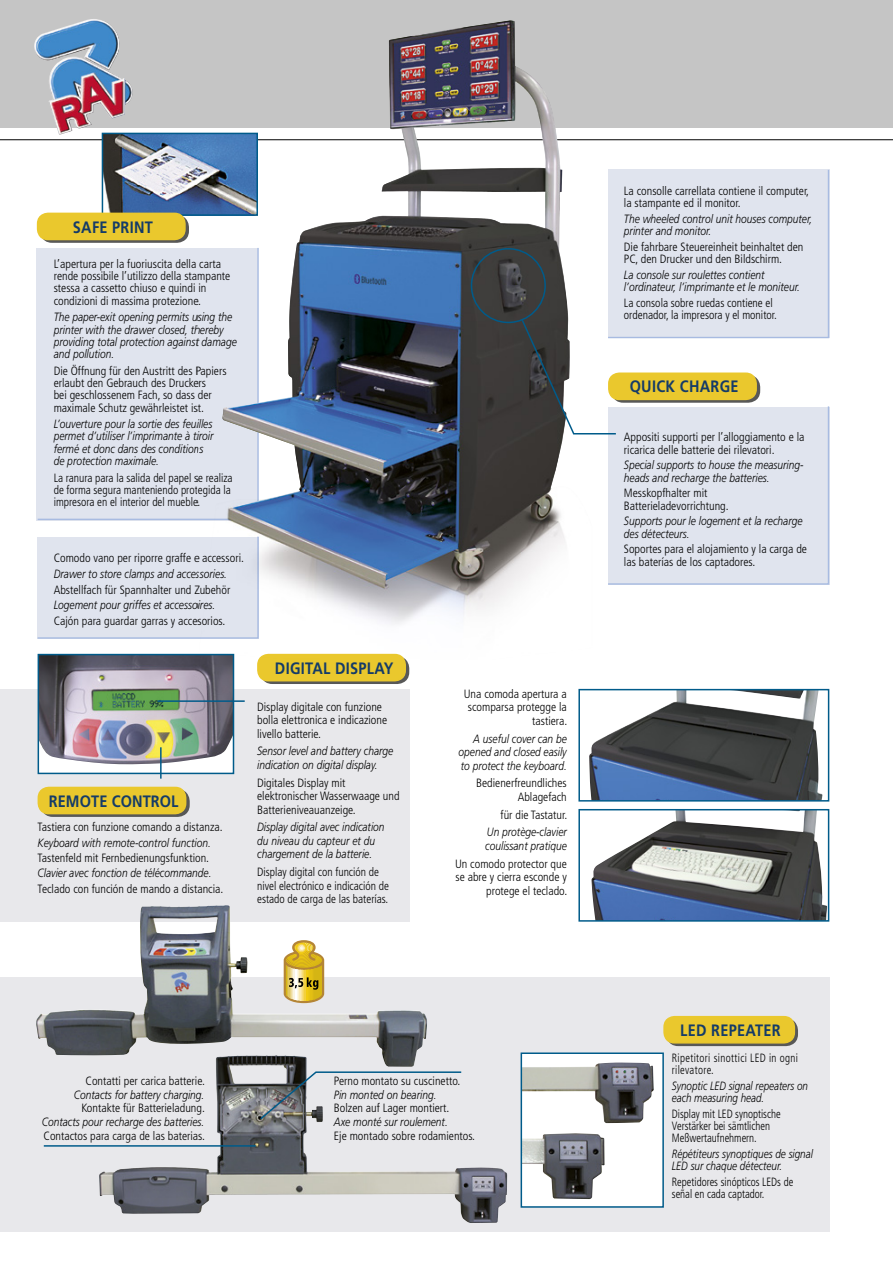
<style>
.page{position:relative;width:893px;height:1263px;background:#fff}
.page>*{position:absolute;margin:0;border:0;box-sizing:border-box;transform-origin:0 0}
.t1{font:700 16.5px "Frutiger LT Std";letter-spacing:.02em;color:#143b68;scale:.88 1}
.t2{font:300 condensed 12px/12.3px "Frutiger LT Std";color:#000}
.t3{font:italic 300 12px/12.3px "Frutiger LT Std";color:#000;scale:.85 1}
.t4{font:300 condensed 12px/12.3px "Frutiger LT Std";color:#000;scale:.95 1}
.t5{font:300 condensed 12px/12.3px "Frutiger LT Std";color:#000;scale:.9 1}
.t6{font:300 condensed 12px/12.3px "Frutiger LT Std";color:#000;scale:.96 1}
.t7{font:italic 300 12px/12.3px "Frutiger LT Std";color:#000;scale:.83 1}
.t8{font:italic 300 12px/12.3px "Frutiger LT Std";color:#000;scale:.82 1}
.t9{font:300 condensed 12px/12.3px "Frutiger LT Std";letter-spacing:.03em;color:#000;scale:.9 1}
</style>
<div class="page">
<hr style="left:0;top:139px;width:893px;height:1px;background:#000">
<div style="left:0;top:0;width:893px;height:127px;background:#c5c5c5"></div>
<div style="left:0;top:977px;width:829px;height:255px;background:#e8e8eb"></div>
<div style="left:37px;top:537px;width:162px;height:102px;background:#e0e4ee"></div>
<div style="left:36px;top:248px;width:163px;height:273px;background:#e0e4ee"></div>
<div style="left:0;top:689px;width:409px;height:233px;background:#e8e8eb"></div>
<svg style="left:260px;top:656px;width:149px;height:28px"></svg>
<div style="left:258px;top:654px;width:147px;height:27px;background:#eac82d;border-radius:10px"></div>
<div style="left:257px;top:654px;width:149px;height:27px;border:2px solid #eac82d;border-radius:10px"></div>
<svg style="left:41px;top:789px;width:149px;height:28px"></svg>
<div style="left:38px;top:787px;width:148px;height:27px;background:#eac82d;border-radius:10px"></div>
<div style="left:38px;top:787px;width:148px;height:27px;border:2px solid #eac82d;border-radius:10px"></div>
<svg style="left:666px;top:1018px;width:132px;height:28px"></svg>
<div style="left:664px;top:1017px;width:130px;height:26px;background:#eac82d;border-radius:10px"></div>
<div style="left:663px;top:1016px;width:132px;height:27px;border:2px solid #eac82d;border-radius:10px"></div>
<div style="left:521px;top:1053px;width:142px;height:154px;background:#fff"></div>
<img style="left:524px;top:1062px;width:130px;height:61px">
<img style="left:524px;top:1133px;width:81px;height:66px">
<div style="left:521px;top:1052px;width:143px;height:156px;border:2px solid #005b8a"></div>
<img style="left:99px;top:1067px;width:408px;height:156px">
<div style="left:38px;top:654px;width:195px;height:119px;background:#fff"></div>
<img style="left:41px;top:657px;width:190px;height:108px">
<div style="left:38px;top:654px;width:196px;height:120px;border:2px solid #005b8a"></div>
<hr style="left:158px;top:700px;width:87px;height:2px;background:#005b8a">
<hr style="left:160px;top:747px;width:2px;height:32px;background:#005b8a">
<img style="left:36px;top:905px;width:391px;height:162px">
<img style="left:105px;top:136px;width:94px;height:77px">
<div style="left:102px;top:133px;width:156px;height:83px;border:2px solid #005b8a"></div>
<img style="left:589px;top:692px;width:233px;height:106px">
<div style="left:578px;top:689px;width:251px;height:112px;border:2px solid #005b8a"></div>
<img style="left:591px;top:812px;width:235px;height:107px">
<div style="left:578px;top:809px;width:251px;height:113px;border:2px solid #005b8a"></div>
<hr style="left:44px;top:1145px;width:212px;height:2px;background:#005b8a">
<svg style="left:259px;top:1071px;width:204px;height:50px"></svg>
<svg style="left:284px;top:939px;width:40px;height:64px;background:#d4ba5e"></svg>
<svg style="left:40px;top:215px;width:149px;height:28px"></svg>
<div style="left:38px;top:213px;width:147px;height:26px;background:#eac82d;border-radius:10px"></div>
<div style="left:37px;top:213px;width:149px;height:27px;border:2px solid #eac82d;border-radius:10px"></div>
<img style="left:34px;top:19px;width:100px;height:116px">
<img style="left:199px;top:127px;width:393px;height:533px">
<img style="left:222px;top:20px;width:348px;height:568px">
<div style="left:471px;top:248px;width:75px;height:75px;border:2px solid #005b8a;border-radius:50%"></div>
<svg style="left:520px;top:168px;width:310px;height:417px"></svg>
<p class="t1" style="left:73px;top:218px;width:92px">SAFE PRINT</p>
<p class="t2" style="left:54px;top:258px;width:178px">L’apertura per la fuoriuscita della carta rende possibile l’utilizzo della stampante stessa a cassetto chiuso e quindi in condizioni di massima protezione.</p>
<p class="t3" style="left:54px;top:311px;width:217px">The paper-exit opening permits using the printer with the drawer closed, thereby providing total protection against damage and pollution.</p>
<p class="t2" style="left:54px;top:365px;width:174px">Die Öffnung für den Austritt des Papiers erlaubt den Gebrauch des Druckers<br>bei geschlossenem Fach, so dass der maximale Schutz gewährleistet ist.</p>
<p class="t3" style="left:54px;top:418px;width:189px;text-align:justify">L’ouverture pour la sortie des feuilles permet d’utiliser l’imprimante à tiroir fermé et donc dans des conditions</p>
<p class="t3" style="left:54px;top:455px;width:125px">de protection maximale.</p>
<p class="t4" style="left:54px;top:471px;width:190px">La ranura para la salida del papel se realiza de forma segura manteniendo protegida la impresora en el interior del mueble.</p>
<p class="t2" style="left:54px;top:552px;width:192px">Comodo vano per riporre graffe e accessori.</p>
<p class="t3" style="left:54px;top:568px;width:206px">Drawer to store clamps and accessories.</p>
<p class="t2" style="left:54px;top:583px;width:178px">Abstellfach für Spannhalter und Zubehör</p>
<p class="t3" style="left:54px;top:599px;width:192px">Logement pour griffes et accessoires.</p>
<p class="t2" style="left:54px;top:615px;width:173px">Cajón para guardar garras y accesorios.</p>
<p class="t1" style="left:49px;top:792px;width:149px">REMOTE CONTROL</p>
<p class="t2" style="left:38px;top:821px;width:187px">Tastiera con funzione comando a distanza.</p>
<p class="t3" style="left:38px;top:836px;width:206px">Keyboard with remote-control function.</p>
<p class="t2" style="left:38px;top:852px;width:173px">Tastenfeld mit Fernbedienungsfunktion.</p>
<p class="t3" style="left:38px;top:867px;width:206px">Clavier avec fonction de télécommande.</p>
<p class="t2" style="left:38px;top:882px;width:187px">Teclado con función de mando a distancia.</p>
<p class="t1" style="left:275px;top:658px;width:136px">DIGITAL DISPLAY</p>
<p class="t2" style="left:257px;top:700px;width:132px;line-height:13.5px">Display digitale con funzione bolla elettronica e indicazione livello batterie.</p>
<p class="t3" style="left:257px;top:745px;width:162px;line-height:13.5px">Sensor level and battery charge indication on digital display.</p>
<p class="t2" style="left:257px;top:776px;width:144px;line-height:13.5px">Digitales Display mit elektronischer Wasserwaage und<br>Batterieniveauanzeige.</p>
<p class="t3" style="left:257px;top:821px;width:152px;line-height:13.5px">Display digital avec indication du niveau du capteur et du chargement de la batterie.</p>
<p class="t4" style="left:257px;top:865px;width:140px;line-height:13.5px">Display digital con función de nivel electrónico e indicación de estado de carga de las baterías.</p>
<p class="t2" style="left:464px;top:687px;width:105px;line-height:13.5px;text-align:right">Una comoda apertura a scomparsa protegge la tastiera.</p>
<p class="t3" style="left:459px;top:732px;width:129px;line-height:13.5px;text-align:justify;text-indent:15px">A useful cover can be opened and closed easily to protect the keyboard.</p>
<p class="t2" style="left:476px;top:777px;width:92px;line-height:13.5px;text-align:right">Bedienerfreundliches<br>Ablagefach</p>
<p class="t2" style="left:501px;top:808px;width:68px">für die Tastatur.</p>
<p class="t3" style="left:485px;top:826px;width:98px;line-height:13.5px">Un protège-clavier coulissant pratique</p>
<p class="t2" style="left:455px;top:857px;width:114px;line-height:13.5px;text-align:right">Un comodo protector que se abre y cierra esconde y protege el teclado.</p>
<p class="t2" style="left:86px;top:1075px;width:121px">Contatti per carica batterie.</p>
<p class="t3" style="left:74px;top:1088px;width:155px">Contacts for battery charging.</p>
<p class="t2" style="left:81px;top:1102px;width:125px">Kontakte für Batterieladung.</p>
<p class="t3" style="left:42px;top:1116px;width:193px">Contacts pour recharge des batteries.</p>
<p class="t2" style="left:44px;top:1129px;width:163px">Contactos para carga de las baterias.</p>
<p class="t2" style="left:334px;top:1075px;width:128px">Perno montato su cuscinetto.</p>
<p class="t3" style="left:334px;top:1088px;width:122px">Pin monted on bearing.</p>
<p class="t2" style="left:334px;top:1102px;width:117px">Bolzen auf Lager montiert.</p>
<p class="t3" style="left:334px;top:1116px;width:136px">Axe monté sur roulement.</p>
<p class="t2" style="left:334px;top:1129px;width:143px">Eje montado sobre rodamientos.</p>
<p class="t2" style="left:624px;top:184px;width:187px">La consolle carrellata contiene il computer, la stampante ed il monitor.</p>
<p class="t3" style="left:624px;top:212px;width:223px">The wheeled control unit houses computer, printer and monitor.</p>
<p class="t2" style="left:624px;top:240px;width:181px">Die fahrbare Steuereinheit beinhaltet den<br>PC, den Drucker und den Bildschirm.</p>
<p class="t3" style="left:624px;top:268px;width:209px">La console sur roulettes contient l’ordinateur, l’imprimante et le moniteur.</p>
<p class="t6" style="left:624px;top:296px;width:161px">La consola sobre ruedas contiene el ordenador, la impresora y el monitor.</p>
<p class="t1" style="left:630px;top:377px;width:125px">QUICK CHARGE</p>
<p class="t2" style="left:624px;top:431px;width:182px">Appositi supporti per l’alloggiamento e la ricarica delle batterie dei rilevatori.</p>
<p class="t3" style="left:624px;top:459px;width:213px">Special supports to house the measuring&shy;heads and recharge the batteries.</p>
<p class="t2" style="left:624px;top:487px;width:106px">Messkopfhalter mit<br>Batterieladevorrichtung.</p>
<p class="t3" style="left:624px;top:515px;width:212px">Supports pour le logement et la recharge des détecteurs.</p>
<p class="t2" style="left:624px;top:543px;width:185px">Soportes para el alojamiento y la carga de las baterías de los captadores.</p>
<p class="t1" style="left:680px;top:1021px;width:116px">LED REPEATER</p>
<p class="t9" style="left:672px;top:1051px;width:142px">Ripetitori sinottici LED in ogni rilevatore.</p>
<p class="t8" style="left:672px;top:1079px;width:168px">Synoptic LED signal repeaters on each measuring head.</p>
<p class="t5" style="left:672px;top:1107px;width:122px">Display mit LED synoptische<br>Verstärker bei sämtlichen<br>Meßwertaufnehmern.</p>
<p class="t7" style="left:672px;top:1148px;width:172px">Répétiteurs synoptiques de signal<br>LED sur chaque détecteur.</p>
<p class="t5" style="left:672px;top:1176px;width:136px">Repetidores sinópticos LEDs de señal en cada captador.</p>
</div>
